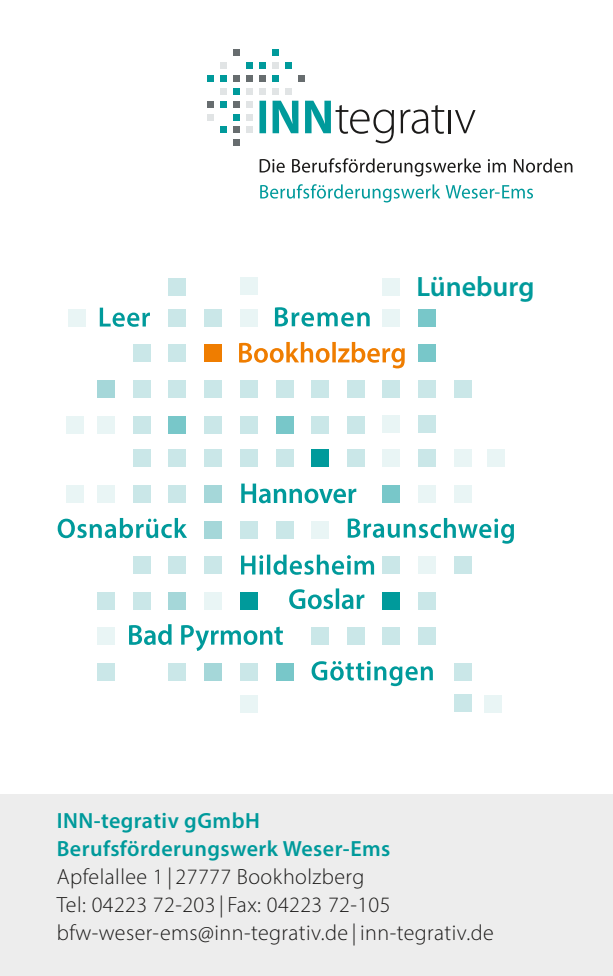
<style>
.page{position:relative;width:613px;height:976px;background:#fff}
.page>*{position:absolute;margin:0;border:0;box-sizing:border-box;transform-origin:0 0}
.t1{font:600 28px "Myriad Pro";color:#009a9b}
.t2{font:300 22px/28px "Myriad Pro";letter-spacing:.02em;color:#1b1a19}
.t3{font:600 22px/28px "Myriad Pro";letter-spacing:.02em;color:#009a9b}
</style>
<div class="page">
<div style="left:0;top:794px;width:612px;height:181px;background:#ededed"></div>
<div style="left:240px;top:449px;width:18px;height:18px;background:#cae7e8"></div>
<div style="left:275px;top:449px;width:18px;height:18px;background:#cae7e8"></div>
<div style="left:311px;top:449px;width:18px;height:18px;background:#009a9b"></div>
<div style="left:347px;top:449px;width:17px;height:18px;background:#cae7e8"></div>
<div style="left:382px;top:449px;width:18px;height:18px;background:#e9f5f5"></div>
<div style="left:382px;top:415px;width:18px;height:18px;background:#e9f5f5"></div>
<div style="left:97px;top:485px;width:18px;height:17px;background:#e9f5f5"></div>
<div style="left:66px;top:485px;width:18px;height:17px;background:#e9f5f5"></div>
<div style="left:382px;top:485px;width:18px;height:17px;background:#78c7c9"></div>
<div style="left:133px;top:449px;width:17px;height:18px;background:#cae7e8"></div>
<div style="left:418px;top:449px;width:18px;height:18px;background:#cae7e8"></div>
<div style="left:418px;top:415px;width:18px;height:18px;background:#cae7e8"></div>
<div style="left:133px;top:485px;width:17px;height:17px;background:#cae7e8"></div>
<div style="left:418px;top:485px;width:18px;height:17px;background:#e9f5f5"></div>
<div style="left:168px;top:449px;width:18px;height:18px;background:#cae7e8"></div>
<div style="left:168px;top:485px;width:18px;height:17px;background:#cae7e8"></div>
<div style="left:453px;top:485px;width:18px;height:17px;background:#e9f5f5"></div>
<div style="left:453px;top:449px;width:18px;height:17px;background:#e9f5f5"></div>
<div style="left:487px;top:449px;width:17px;height:17px;background:#e9f5f5"></div>
<div style="left:204px;top:449px;width:18px;height:18px;background:#cae7e8"></div>
<div style="left:204px;top:485px;width:18px;height:17px;background:#a5d7d9"></div>
<div style="left:240px;top:520px;width:18px;height:18px;background:#cae7e8"></div>
<div style="left:240px;top:309px;width:18px;height:17px;background:#e9f5f5"></div>
<div style="left:240px;top:277px;width:18px;height:18px;background:#e9f5f5"></div>
<div style="left:240px;top:694px;width:18px;height:18px;background:#e9f5f5"></div>
<div style="left:484px;top:694px;width:18px;height:18px;background:#e9f5f5"></div>
<div style="left:240px;top:591px;width:18px;height:18px;background:#009a9b"></div>
<div style="left:240px;top:380px;width:18px;height:17px;background:#cae7e8"></div>
<div style="left:240px;top:415px;width:18px;height:18px;background:#cae7e8"></div>
<div style="left:240px;top:663px;width:18px;height:17px;background:#cae7e8"></div>
<div style="left:275px;top:520px;width:18px;height:18px;background:#cae7e8"></div>
<div style="left:275px;top:380px;width:18px;height:17px;background:#cae7e8"></div>
<div style="left:275px;top:415px;width:18px;height:18px;background:#78c7c9"></div>
<div style="left:275px;top:663px;width:18px;height:17px;background:#78c7c9"></div>
<div style="left:311px;top:520px;width:18px;height:18px;background:#e9f5f5"></div>
<div style="left:311px;top:380px;width:18px;height:17px;background:#cae7e8"></div>
<div style="left:311px;top:627px;width:18px;height:18px;background:#cae7e8"></div>
<div style="left:311px;top:415px;width:18px;height:18px;background:#cae7e8"></div>
<div style="left:347px;top:380px;width:17px;height:17px;background:#cae7e8"></div>
<div style="left:347px;top:627px;width:17px;height:18px;background:#cae7e8"></div>
<div style="left:347px;top:415px;width:17px;height:18px;background:#cae7e8"></div>
<div style="left:382px;top:309px;width:18px;height:17px;background:#e9f5f5"></div>
<div style="left:382px;top:278px;width:18px;height:18px;background:#e9f5f5"></div>
<div style="left:382px;top:556px;width:18px;height:18px;background:#cae7e8"></div>
<div style="left:97px;top:591px;width:18px;height:18px;background:#cae7e8"></div>
<div style="left:97px;top:380px;width:18px;height:17px;background:#a5d7d9"></div>
<div style="left:382px;top:591px;width:18px;height:18px;background:#009a9b"></div>
<div style="left:382px;top:380px;width:18px;height:17px;background:#cae7e8"></div>
<div style="left:97px;top:627px;width:18px;height:18px;background:#e9f5f5"></div>
<div style="left:97px;top:415px;width:18px;height:18px;background:#e9f5f5"></div>
<div style="left:66px;top:415px;width:18px;height:18px;background:#e9f5f5"></div>
<div style="left:382px;top:627px;width:18px;height:18px;background:#cae7e8"></div>
<div style="left:97px;top:663px;width:18px;height:17px;background:#cae7e8"></div>
<div style="left:418px;top:309px;width:18px;height:17px;background:#78c7c9"></div>
<div style="left:133px;top:556px;width:17px;height:18px;background:#cae7e8"></div>
<div style="left:133px;top:344px;width:17px;height:18px;background:#cae7e8"></div>
<div style="left:418px;top:556px;width:18px;height:18px;background:#e9f5f5"></div>
<div style="left:418px;top:344px;width:18px;height:18px;background:#78c7c9"></div>
<div style="left:133px;top:591px;width:17px;height:18px;background:#cae7e8"></div>
<div style="left:133px;top:380px;width:17px;height:17px;background:#cae7e8"></div>
<div style="left:418px;top:591px;width:18px;height:18px;background:#cae7e8"></div>
<div style="left:418px;top:380px;width:18px;height:17px;background:#cae7e8"></div>
<div style="left:133px;top:415px;width:17px;height:18px;background:#cae7e8"></div>
<div style="left:418px;top:627px;width:18px;height:18px;background:#cae7e8"></div>
<div style="left:168px;top:309px;width:18px;height:17px;background:#cae7e8"></div>
<div style="left:168px;top:556px;width:18px;height:18px;background:#cae7e8"></div>
<div style="left:168px;top:344px;width:18px;height:18px;background:#cae7e8"></div>
<div style="left:453px;top:556px;width:18px;height:18px;background:#cae7e8"></div>
<div style="left:168px;top:591px;width:18px;height:18px;background:#a5d7d9"></div>
<div style="left:168px;top:380px;width:18px;height:17px;background:#cae7e8"></div>
<div style="left:453px;top:380px;width:18px;height:17px;background:#cae7e8"></div>
<div style="left:168px;top:415px;width:18px;height:18px;background:#78c7c9"></div>
<div style="left:168px;top:663px;width:18px;height:17px;background:#cae7e8"></div>
<div style="left:453px;top:663px;width:18px;height:17px;background:#cae7e8"></div>
<div style="left:453px;top:693px;width:18px;height:18px;background:#cae7e8"></div>
<div style="left:204px;top:520px;width:18px;height:18px;background:#a5d7d9"></div>
<div style="left:204px;top:309px;width:18px;height:17px;background:#cae7e8"></div>
<div style="left:204px;top:556px;width:18px;height:18px;background:#cae7e8"></div>
<div style="left:204px;top:344px;width:18px;height:18px;background:#ef7d00"></div>
<div style="left:204px;top:591px;width:18px;height:18px;background:#e9f5f5"></div>
<div style="left:204px;top:380px;width:18px;height:17px;background:#cae7e8"></div>
<div style="left:204px;top:415px;width:18px;height:18px;background:#cae7e8"></div>
<div style="left:204px;top:663px;width:18px;height:17px;background:#a5d7d9"></div>
<svg style="left:239px;top:342px;width:165px;height:26px"></svg>
<svg style="left:241px;top:483px;width:115px;height:20px"></svg>
<svg style="left:289px;top:588px;width:75px;height:21px"></svg>
<svg style="left:129px;top:624px;width:154px;height:26px"></svg>
<div style="left:168px;top:278px;width:18px;height:17px;background:#cae7e8"></div>
<div style="left:68px;top:309px;width:18px;height:17px;background:#e9f5f5"></div>
<svg style="left:347px;top:518px;width:166px;height:25px"></svg>
<svg style="left:241px;top:554px;width:133px;height:20px"></svg>
<svg style="left:311px;top:661px;width:121px;height:25px"></svg>
<svg style="left:58px;top:518px;width:129px;height:20px"></svg>
<svg style="left:100px;top:307px;width:50px;height:20px"></svg>
<svg style="left:275px;top:307px;width:94px;height:19px"></svg>
<svg style="left:260px;top:184px;width:272px;height:18px"></svg>
<svg style="left:259px;top:158px;width:313px;height:18px"></svg>
<div style="left:207px;top:75px;width:7px;height:6px;background:#009a9b"></div>
<div style="left:207px;top:101px;width:7px;height:6px;background:#676d6f"></div>
<div style="left:207px;top:114px;width:7px;height:6px;background:#e1e4e5"></div>
<div style="left:220px;top:62px;width:7px;height:6px;background:#e1e4e5"></div>
<div style="left:220px;top:75px;width:7px;height:6px;background:#009a9b"></div>
<div style="left:220px;top:88px;width:7px;height:6px;background:#e1e4e5"></div>
<div style="left:220px;top:101px;width:7px;height:6px;background:#009a9b"></div>
<div style="left:233px;top:114px;width:7px;height:6px;background:#009a9b"></div>
<div style="left:220px;top:127px;width:7px;height:6px;background:#009a9b"></div>
<div style="left:233px;top:49px;width:7px;height:6px;background:#676d6f"></div>
<div style="left:233px;top:75px;width:7px;height:6px;background:#676d6f"></div>
<div style="left:233px;top:88px;width:7px;height:6px;background:#009a9b"></div>
<div style="left:233px;top:101px;width:7px;height:6px;background:#676d6f"></div>
<div style="left:233px;top:127px;width:7px;height:6px;background:#676d6f"></div>
<div style="left:233px;top:140px;width:7px;height:6px;background:#676d6f"></div>
<div style="left:246px;top:62px;width:7px;height:6px;background:#009a9b"></div>
<div style="left:246px;top:75px;width:7px;height:6px;background:#676d6f"></div>
<div style="left:246px;top:88px;width:7px;height:6px;background:#e1e4e5"></div>
<div style="left:246px;top:101px;width:7px;height:6px;background:#e1e4e5"></div>
<div style="left:246px;top:114px;width:7px;height:6px;background:#e1e4e5"></div>
<div style="left:246px;top:127px;width:7px;height:6px;background:#e1e4e5"></div>
<div style="left:259px;top:62px;width:7px;height:6px;background:#009a9b"></div>
<div style="left:259px;top:75px;width:7px;height:6px;background:#676d6f"></div>
<div style="left:259px;top:88px;width:7px;height:6px;background:#e1e4e5"></div>
<div style="left:272px;top:49px;width:7px;height:6px;background:#009a9b"></div>
<div style="left:272px;top:62px;width:7px;height:6px;background:#e1e4e5"></div>
<div style="left:272px;top:75px;width:7px;height:6px;background:#009a9b"></div>
<div style="left:272px;top:88px;width:7px;height:6px;background:#e1e4e5"></div>
<div style="left:285px;top:62px;width:7px;height:6px;background:#009a9b"></div>
<div style="left:285px;top:88px;width:7px;height:6px;background:#e1e4e5"></div>
<div style="left:298px;top:75px;width:7px;height:6px;background:#676d6f"></div>
<svg style="left:259px;top:101px;width:135px;height:42px"></svg>
<svg style="left:400px;top:105px;width:44px;height:29px"></svg>
<hr style="left:448px;top:110px;width:2px;height:23px;background:#1b1a19">
<svg style="left:455px;top:110px;width:20px;height:23px"></svg>
<p class="t1" style="left:416px;top:268px;width:119px">Lüneburg</p>
<p class="t3" style="left:57px;top:805px;width:335px">INN-tegrativ gGmbH<br>Berufsförderungswerk Weser-Ems</p>
<p class="t2" style="left:57px;top:862px;width:438px">Apfelallee 1 | 27777 Bookholzberg<br>Tel: 04223 72-203 | Fax: 04223 72-105 bfw-weser-ems@inn-tegrativ.de | inn-tegrativ.de</p>
</div>
